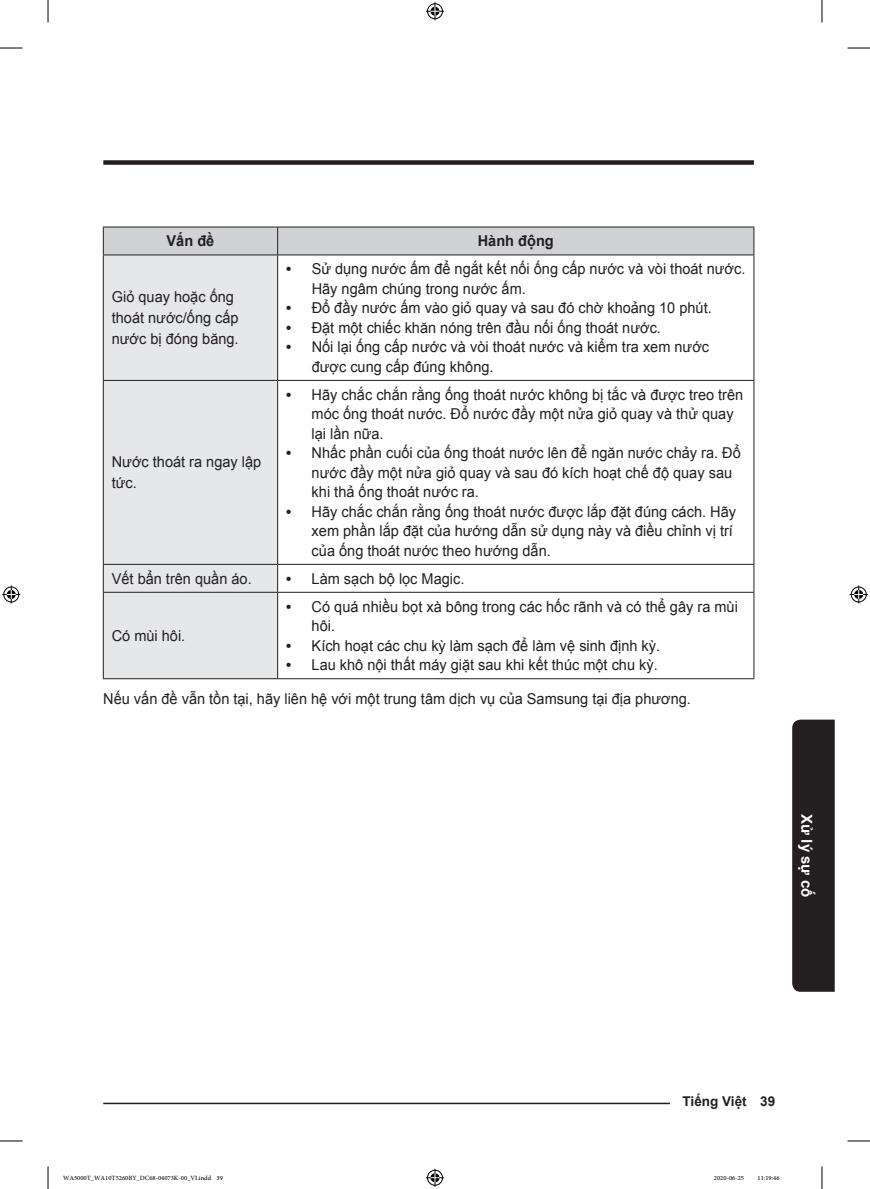
<style>
.page{position:relative;width:870px;height:1189px;background:#fff}
.page>*{position:absolute;margin:0;border:0;box-sizing:border-box;transform-origin:0 0}
.t1{font:15px/19.5px "Arial";color:#231f20}
.t2{font:700 15px "Arial";color:#231f20}
.t3{font:700 15px "Arial";color:#fff}
.t4{font:700 13.5px "Arial";color:#231f20}
.t5{font:9px "Adobe Arabic";color:#000}
.s1{font-weight:700}
</style>
<div class="page">
<hr style="left:103px;top:1103px;width:651px;height:1px;background:#231f20">
<div style="left:670px;top:1093px;width:105px;height:15px;background:#fff"></div>
<div style="left:792px;top:719px;width:43px;height:273px;background:#231f20"></div>
<div style="left:103px;top:160px;width:651px;height:5px;background:#231f20"></div>
<div style="left:104px;top:256px;width:173px;height:422px;background:#e6e7e9"></div>
<svg style="left:103px;top:227px;width:651px;height:28px;background:#c9cacc"></svg>
<hr style="left:103px;top:255px;width:175px;height:1px;background:#231f20">
<hr style="left:103px;top:255px;width:1px;height:125px;background:#231f20">
<hr style="left:278px;top:255px;width:476px;height:1px;background:#231f20">
<hr style="left:277px;top:255px;width:1px;height:125px;background:#231f20">
<hr style="left:753px;top:255px;width:1px;height:125px;background:#231f20">
<hr style="left:103px;top:380px;width:175px;height:1px;background:#231f20">
<hr style="left:103px;top:381px;width:1px;height:183px;background:#231f20">
<hr style="left:278px;top:380px;width:476px;height:1px;background:#231f20">
<hr style="left:277px;top:381px;width:1px;height:183px;background:#231f20">
<hr style="left:753px;top:381px;width:1px;height:183px;background:#231f20">
<hr style="left:103px;top:564px;width:175px;height:1px;background:#231f20">
<svg style="left:103px;top:565px;width:1px;height:27px"></svg>
<hr style="left:278px;top:564px;width:476px;height:1px;background:#231f20">
<svg style="left:277px;top:565px;width:1px;height:27px"></svg>
<svg style="left:753px;top:565px;width:1px;height:27px"></svg>
<hr style="left:103px;top:592px;width:175px;height:1px;background:#231f20">
<hr style="left:103px;top:593px;width:1px;height:85px;background:#231f20">
<hr style="left:278px;top:592px;width:476px;height:1px;background:#231f20">
<hr style="left:277px;top:593px;width:1px;height:85px;background:#231f20">
<hr style="left:753px;top:593px;width:1px;height:85px;background:#231f20">
<hr style="left:103px;top:678px;width:175px;height:1px;background:#231f20">
<hr style="left:278px;top:678px;width:476px;height:1px;background:#231f20">
<svg style="left:0;top:48px;width:22px;height:1px"></svg>
<svg style="left:847px;top:48px;width:23px;height:1px"></svg>
<svg style="left:0;top:1141px;width:22px;height:1px"></svg>
<svg style="left:847px;top:1141px;width:23px;height:1px"></svg>
<svg style="left:48px;top:0;width:1px;height:23px"></svg>
<svg style="left:48px;top:1166px;width:1px;height:23px"></svg>
<svg style="left:822px;top:0;width:1px;height:23px"></svg>
<svg style="left:822px;top:1166px;width:1px;height:23px"></svg>
<svg style="left:426px;top:2px;width:18px;height:18px"></svg>
<svg style="left:426px;top:1169px;width:18px;height:18px"></svg>
<svg style="left:2px;top:585px;width:18px;height:18px"></svg>
<svg style="left:850px;top:585px;width:18px;height:18px"></svg>
<p class="t2" style="left:167px;top:231px;width:49px">Vấn đề</p>
<p class="t2" style="left:478px;top:231px;width:77px">Hành động</p>
<p class="t1" style="left:112px;top:286px;width:128px;line-height:21px">Giỏ quay hoặc ống thoát nước/ống cấp nước bị đóng băng.</p>
<p class="t1" style="left:312px;top:259px;width:435px;text-indent:-26px"><span class="s1">•</span> Sử dụng nước ấm để ngắt kết nối ống cấp nước và vòi thoát nước.<br>Hãy ngâm chúng trong nước ấm.</p>
<p class="t1" style="left:286px;top:298px;width:427px"><span class="s1">•</span> Đổ đầy nước ấm vào giỏ quay và sau đó chờ khoảng 10 phút.</p>
<p class="t1" style="left:286px;top:318px;width:376px"><span class="s1">•</span> Đặt một chiếc khăn nóng trên đầu nối ống thoát nước.</p>
<p class="t1" style="left:312px;top:337px;width:399px;text-indent:-26px"><span class="s1">•</span> Nối lại ống cấp nước và vòi thoát nước và kiểm tra xem nước được cung cấp đúng không.</p>
<p class="t1" style="left:112px;top:452px;width:151px;line-height:21px">Nước thoát ra ngay lập tức.</p>
<p class="t1" style="left:312px;top:385px;width:433px;text-indent:-26px"><span class="s1">•</span> Hãy chắc chắn rằng ống thoát nước không bị tắc và được treo trên móc ống thoát nước. Đổ nước đầy một nửa giỏ quay và thử quay lại lần nữa.</p>
<p class="t1" style="left:312px;top:443px;width:431px;text-indent:-26px"><span class="s1">•</span> Nhấc phần cuối của ống thoát nước lên để ngăn nước chảy ra. Đổ nước đầy một nửa giỏ quay và sau đó kích hoạt chế độ quay sau khi thả ống thoát nước ra.</p>
<p class="t1" style="left:312px;top:502px;width:426px;text-indent:-26px"><span class="s1">•</span> Hãy chắc chắn rằng ống thoát nước được lắp đặt đúng cách. Hãy xem phần lắp đặt của hướng dẫn sử dụng này và điều chỉnh vị trí của ống thoát nước theo hướng dẫn.</p>
<p class="t1" style="left:112px;top:569px;width:141px">Vết bẩn trên quần áo.</p>
<p class="t1" style="left:286px;top:569px;width:180px"><span class="s1">•</span> Làm sạch bộ lọc Magic.</p>
<p class="t1" style="left:312px;top:597px;width:428px;text-indent:-26px"><span class="s1">•</span> Có quá nhiều bọt xà bông trong các hốc rãnh và có thể gây ra mùi hôi.</p>
<p class="t1" style="left:286px;top:636px;width:376px"><span class="s1">•</span> Kích hoạt các chu kỳ làm sạch để làm vệ sinh định kỳ.</p>
<p class="t1" style="left:286px;top:655px;width:373px"><span class="s1">•</span> Lau khô nội thất máy giặt sau khi kết thúc một chu kỳ.</p>
<p class="t1" style="left:103px;top:689px;width:589px">Nếu vấn đề vẫn tồn tại, hãy liên hệ với một trung tâm dịch vụ của Samsung tại địa phương.</p>
<p class="t1" style="left:112px;top:626px;width:75px">Có mùi hôi.</p>
<p class="t3" style="left:817px;top:814px;width:84px;rotate:90deg">Xử lý sự cố</p>
<p class="t4" style="left:683px;top:1092px;width:94px">Tiếng Việt 39</p>
<p class="t5" style="left:63px;top:1171px;width:161px">WA5000T_WA10T5260BY_DC68-04073K-00_VI.indd 39</p>
<p class="t5" style="left:714px;top:1171px;width:32px">2020-06-25</p>
<p class="t5" style="left:757px;top:1171px;width:24px">11:19:46</p>
</div>
